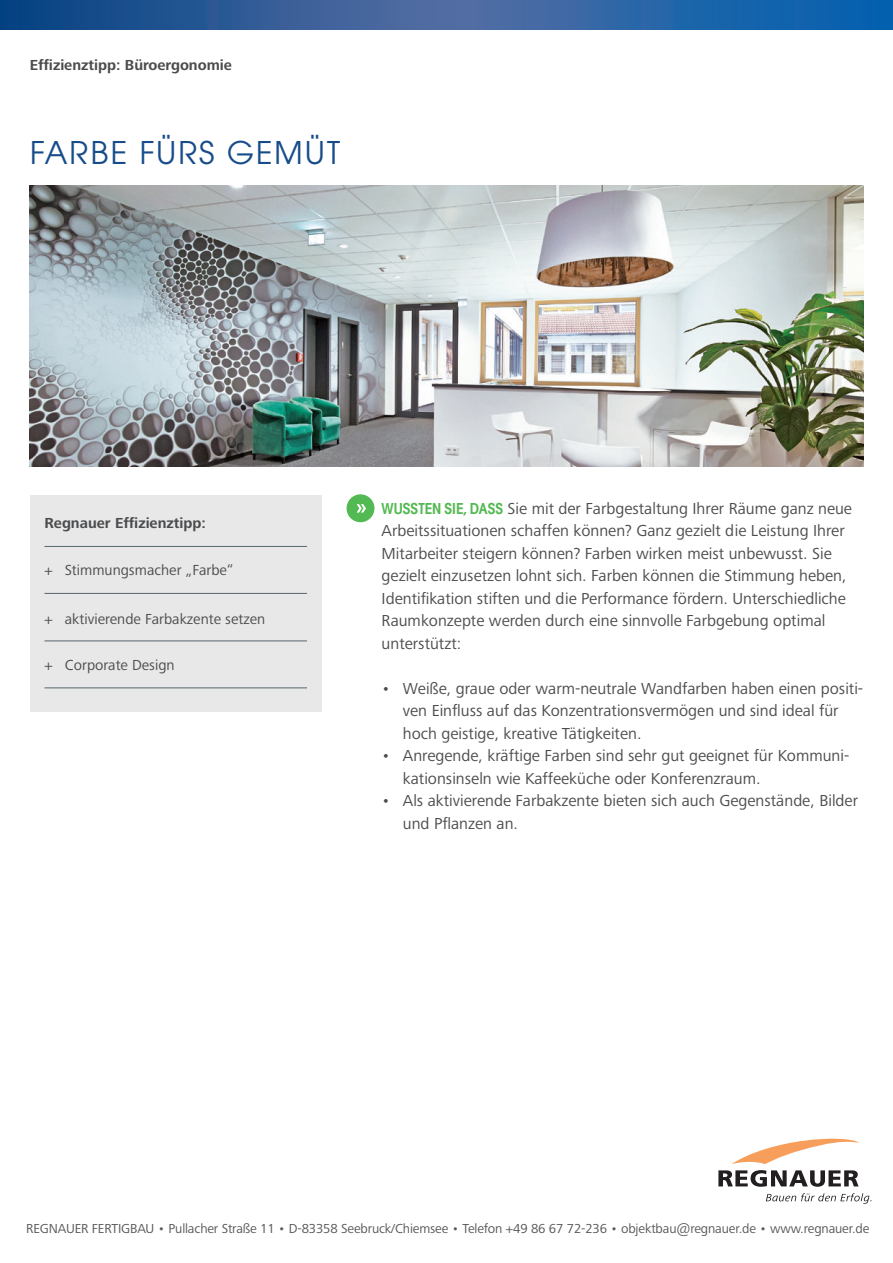
<style>
.page{position:relative;width:893px;height:1263px;background:#fff}
.page>*{position:absolute;margin:0;border:0;box-sizing:border-box;transform-origin:0 0}
.t1{font:34.5px "Avant Garde Gothic Itc T";letter-spacing:.05em;color:#174c8a}
.t2{font:16.5px/22.5px "Frutiger Next Pro";color:#4b4c4d}
.t3{font:15px "Frutiger Next Pro";color:#4b4c4d}
.t4{font:700 15px "Frutiger Next Pro";color:#4b4c4d}
.t5{font:13.5px "Frutiger Next Pro";letter-spacing:-.01em;color:#57585a}
.s1{font-family:"Avant Garde Gothic Itc T";font-weight:600;font-stretch:condensed;color:#53b952}
</style>
<div class="page">
<svg style="left:732px;top:1138px;width:128px;height:26px"></svg>
<svg style="left:718px;top:1170px;width:140px;height:17px"></svg>
<svg style="left:766px;top:1193px;width:105px;height:11px"></svg>
<svg style="left:0;top:0;width:893px;height:30px;background:#295e9d"></svg>
<div style="left:347px;top:494px;width:27px;height:28px;background:#53b952;border-radius:50%"></div>
<svg style="left:357px;top:504px;width:9px;height:9px"></svg>
<div style="left:30px;top:495px;width:292px;height:217px;background:#e8e8e9"></div>
<hr style="left:44px;top:593px;width:263px;height:1px;background:#56666c">
<hr style="left:44px;top:641px;width:263px;height:1px;background:#56666c">
<hr style="left:44px;top:546px;width:263px;height:1px;background:#56666c">
<hr style="left:44px;top:688px;width:263px;height:1px;background:#56666c">
<img style="left:30px;top:185px;width:833px;height:281px">
<p class="t4" style="left:30px;top:57px;width:204px">Effizienztipp: Büroergonomie</p>
<h1 class="t1" style="left:30px;top:132px;width:312px">FARBE FÜRS GEMÜT</h1>
<p class="t4" style="left:44px;top:514px;width:163px">Regnauer Effizienztipp:</p>
<p class="t3" style="left:44px;top:561px;width:191px">+ Stimmungsmacher „Farbe“</p>
<p class="t3" style="left:44px;top:610px;width:222px">+ aktivierende Farbakzente setzen</p>
<p class="t3" style="left:44px;top:656px;width:132px">+ Corporate Design</p>
<p class="t2" style="left:382px;top:497px;width:472px"><span class="s1">WUSSTEN SIE, DASS</span> Sie mit der Farbgestaltung Ihrer Räume ganz neue Arbeitssituationen schaffen können? Ganz gezielt die Leistung Ihrer Mitarbeiter steigern können? Farben wirken meist unbewusst. Sie gezielt einzusetzen lohnt sich. Farben können die Stimmung heben, Identifikation stiften und die Performance fördern. Unterschiedliche Raumkonzepte werden durch eine sinnvolle Farbgebung optimal unterstützt:</p>
<p class="t2" style="left:403px;top:677px;width:462px;text-indent:-21px">• Weiße, graue oder warm-neutrale Wandfarben haben einen positi&shy;ven Einfluss auf das Konzentrationsvermögen und sind ideal für hoch geistige, kreative Tätigkeiten.</p>
<p class="t2" style="left:403px;top:744px;width:448px;text-indent:-21px">• Anregende, kräftige Farben sind sehr gut geeignet für Kommuni&shy;kationsinseln wie Kaffeeküche oder Konferenzraum.</p>
<p class="t2" style="left:403px;top:789px;width:457px;text-indent:-21px">• Als aktivierende Farbakzente bieten sich auch Gegenstände, Bilder und Pflanzen an.</p>
<p class="t5" style="left:26px;top:1221px;width:845px">REGNAUER FERTIGBAU • Pullacher Straße 11 • D-83358 Seebruck/Chiemsee • Telefon +49 86 67 72-236 • objektbau@regnauer.de • www.regnauer.de</p>
</div>
